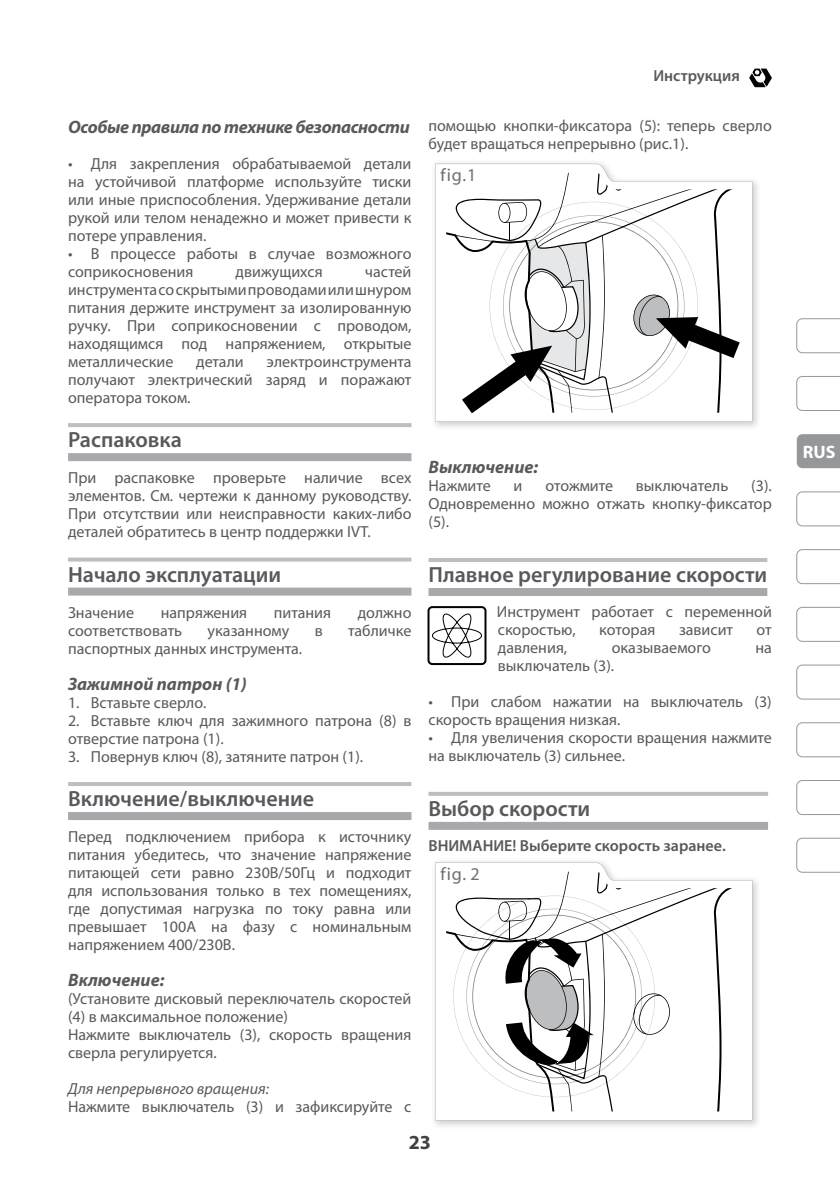
<style>
.page{position:relative;width:840px;height:1191px;background:#fff}
.page>*{position:absolute;margin:0;border:0;box-sizing:border-box;transform-origin:0 0}
.t1{font:600 22px "Myriad Pro";color:#58595b}
.t2{font:700 20px "Myriad Pro";color:#414042}
.t3{font:italic 700 18px "Myriad Pro";letter-spacing:-.01em;color:#58595b}
.t4{font:18px "Myriad";letter-spacing:.05em;color:#6d6f71}
.t5{font:700 18px "Myriad Pro";color:#fff}
.t6{font:16px/18px "Myriad Pro";color:#58595b}
.t7{font:600 16px "Myriad Pro";color:#58595b}
.t8{font:italic 16px "Myriad Pro";color:#58595b}
</style>
<div class="page">
<svg style="left:749px;top:69px;width:22px;height:18px"></svg>
<svg style="left:796px;top:434px;width:43px;height:34px"></svg>
<svg style="left:796px;top:318px;width:43px;height:35px"></svg>
<svg style="left:796px;top:837px;width:43px;height:35px"></svg>
<svg style="left:796px;top:780px;width:43px;height:35px"></svg>
<svg style="left:796px;top:722px;width:43px;height:35px"></svg>
<svg style="left:796px;top:664px;width:43px;height:35px"></svg>
<svg style="left:796px;top:607px;width:43px;height:35px"></svg>
<svg style="left:796px;top:549px;width:43px;height:35px"></svg>
<svg style="left:796px;top:491px;width:43px;height:35px"></svg>
<svg style="left:796px;top:376px;width:43px;height:35px"></svg>
<div style="left:68px;top:453px;width:343px;height:8px;background:#a7a9ac"></div>
<div style="left:68px;top:587px;width:343px;height:8px;background:#a7a9ac"></div>
<div style="left:68px;top:812px;width:343px;height:8px;background:#a7a9ac"></div>
<hr style="left:68px;top:423px;width:343px;height:4px;background:#bcbec0">
<svg style="left:68px;top:557px;width:343px;height:4px"></svg>
<hr style="left:68px;top:782px;width:343px;height:4px;background:#bcbec0">
<div style="left:428px;top:588px;width:338px;height:8px;background:#a7a9ac"></div>
<div style="left:428px;top:822px;width:339px;height:8px;background:#a7a9ac"></div>
<img style="left:434px;top:162px;width:324px;height:266px">
<svg style="left:435px;top:164px;width:317px;height:257px"></svg>
<div style="left:440px;top:168px;width:32px;height:17px;background:#fff"></div>
<svg style="left:446px;top:173px;width:295px;height:240px"></svg>
<hr style="left:428px;top:558px;width:338px;height:4px;background:#bcbec0">
<div style="left:427px;top:606px;width:59px;height:59px;border:2px solid #000101;border-radius:4px"></div>
<svg style="left:432px;top:613px;width:50px;height:45px"></svg>
<hr style="left:428px;top:792px;width:339px;height:4px;background:#bcbec0">
<img style="left:434px;top:861px;width:324px;height:266px">
<svg style="left:435px;top:862px;width:317px;height:258px"></svg>
<div style="left:440px;top:867px;width:38px;height:16px;background:#fff"></div>
<svg style="left:446px;top:871px;width:295px;height:240px"></svg>
<p class="t3" style="left:68px;top:115px;width:343px">Особые правила по технике безопасности</p>
<p class="t6" style="left:68px;top:154px;width:345px;text-align:justify">• Для закрепления обрабатываемой детали на устойчивой платформе используйте тиски или иные приспособления. Удерживание детали рукой или телом ненадежно и может привести к потере управления.</p>
<p class="t6" style="left:68px;top:244px;width:344px">• В процессе работы в случае возможного соприкосновения</p>
<p class="t6" style="left:68px;top:262px;width:345px;text-align:justify;text-indent:296px">частей инструмента со скрытыми проводами или шнуром питания держите инструмент за изолированную ручку. При соприкосновении с проводом, находящимся под напряжением, открытые металлические</p>
<p class="t6" style="left:235px;top:262px;width:88px">движущихся</p>
<p class="t6" style="left:68px;top:352px;width:345px;text-align:justify;text-indent:198px">электроинструмента получают электрический заряд и поражают оператора током.</p>
<h1 class="t1" style="left:68px;top:426px;width:115px">Распаковка</h1>
<p class="t6" style="left:68px;top:468px;width:345px;text-align:justify">При распаковке проверьте наличие всех элементов. См. чертежи к данному руководству.<br>При отсутствии или неисправности каких-либо деталей обратитесь в центр поддержки IVT.</p>
<h1 class="t1" style="left:68px;top:560px;width:214px">Начало эксплуатации</h1>
<p class="t6" style="left:68px;top:603px;width:67px">Значение</p>
<p class="t6" style="left:161px;top:603px;width:88px">напряжения</p>
<p class="t6" style="left:274px;top:603px;width:59px">питания</p>
<p class="t6" style="left:357px;top:603px;width:55px">должно</p>
<p class="t6" style="left:68px;top:621px;width:115px">соответствовать</p>
<p class="t6" style="left:207px;top:621px;width:83px">указанному</p>
<p class="t6" style="left:314px;top:621px;width:9px">в</p>
<p class="t6" style="left:348px;top:621px;width:65px">табличке</p>
<p class="t6" style="left:68px;top:639px;width:235px">паспортных данных инструмента.</p>
<p class="t3" style="left:68px;top:672px;width:180px">Зажимной патрон (1)</p>
<p class="t6" style="left:68px;top:693px;width:140px">1. Вставьте сверло.</p>
<p class="t6" style="left:68px;top:711px;width:345px">2. Вставьте ключ для зажимного патрона (8) в отверстие патрона (1).</p>
<p class="t6" style="left:68px;top:747px;width:296px">3. Повернув ключ (8), затяните патрон (1).</p>
<h1 class="t1" style="left:68px;top:784px;width:247px">Включение/выключение</h1>
<p class="t6" style="left:68px;top:827px;width:345px;text-align:justify">Перед подключением прибора к источнику питания убедитесь, что значение напряжение питающей сети равно 230В/50Гц и подходит для использования только в тех помещениях, где допустимая нагрузка по току равна или превышает 100А на фазу с номинальным напряжением 400/230В.</p>
<p class="t3" style="left:68px;top:968px;width:98px">Включение:</p>
<p class="t6" style="left:68px;top:989px;width:345px">(Установите дисковый переключатель скоростей (4) в максимальное положение)<br>Нажмите выключатель (3), скорость вращения сверла регулируется.</p>
<p class="t8" style="left:68px;top:1079px;width:202px">Для непрерывного вращения:</p>
<p class="t6" style="left:68px;top:1097px;width:344px">Нажмите выключатель (3) и зафиксируйте с</p>
<p class="t6" style="left:196px;top:352px;width:49px">детали</p>
<p class="t7" style="left:653px;top:66px;width:88px">Инструкция</p>
<p class="t6" style="left:428px;top:116px;width:344px">помощью кнопки-фиксатора (5): теперь сверло будет вращаться непрерывно (рис.1).</p>
<p class="t4" style="left:440px;top:166px;width:37px">fig.1</p>
<p class="t3" style="left:428px;top:455px;width:111px">Выключение:</p>
<p class="t6" style="left:428px;top:476px;width:64px">Нажмите</p>
<p class="t6" style="left:513px;top:476px;width:10px">и</p>
<p class="t6" style="left:545px;top:476px;width:69px">отожмите</p>
<p class="t6" style="left:635px;top:476px;width:94px">выключатель</p>
<p class="t6" style="left:428px;top:476px;width:345px;text-align:justify;text-indent:322px">(3).<br>Одновременно можно отжать кнопку-фиксатор (5).</p>
<h1 class="t1" style="left:428px;top:560px;width:340px">Плавное регулирование скорости</h1>
<p class="t6" style="left:496px;top:602px;width:276px">Инструмент работает с переменной скоростью,</p>
<p class="t6" style="left:599px;top:620px;width:58px">которая</p>
<p class="t6" style="left:678px;top:620px;width:56px">зависит</p>
<p class="t6" style="left:756px;top:620px;width:17px">от</p>
<p class="t6" style="left:497px;top:638px;width:71px">давления,</p>
<p class="t6" style="left:611px;top:638px;width:101px">оказываемого</p>
<p class="t6" style="left:755px;top:638px;width:18px">на</p>
<p class="t6" style="left:497px;top:656px;width:118px">выключатель (3).</p>
<p class="t6" style="left:428px;top:692px;width:344px">• При слабом нажатии на выключатель (3) скорость вращения низкая.</p>
<p class="t6" style="left:428px;top:728px;width:344px">• Для увеличения скорости вращения нажмите на выключатель (3) сильнее.</p>
<h1 class="t1" style="left:428px;top:794px;width:163px">Выбор скорости</h1>
<p class="t7" style="left:428px;top:835px;width:299px">ВНИМАНИЕ! Выберите скорость заранее.</p>
<p class="t4" style="left:440px;top:865px;width:41px">fig. 2</p>
<p class="t2" style="left:408px;top:1129px;width:24px">23</p>
<p class="t5" style="left:802px;top:440px;width:34px">RUS</p>
</div>
